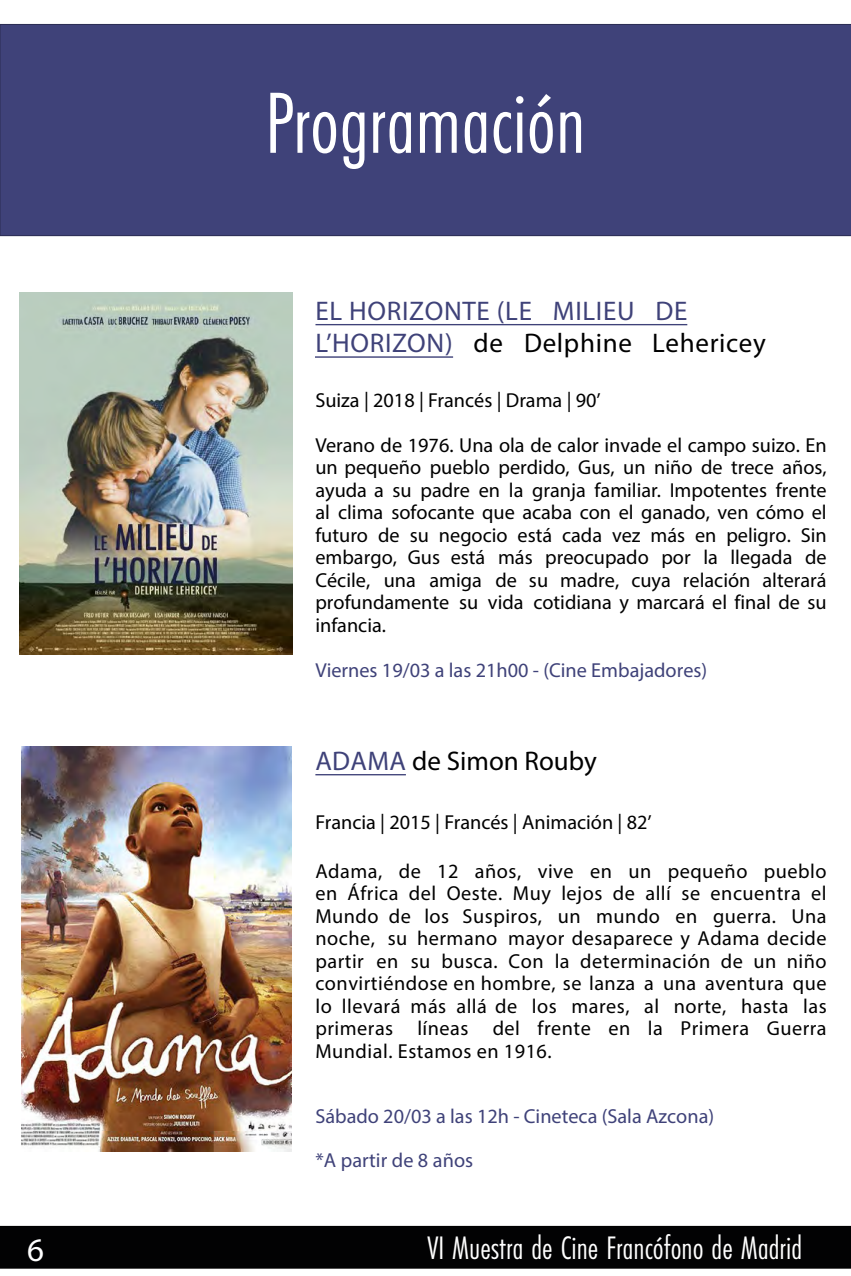
<style>
.page{position:relative;width:851px;height:1276px;background:#fff}
.page>*{position:absolute;margin:0;border:0;box-sizing:border-box;transform-origin:0 0}
.t1{font:90px "Futura PT Cond";color:#fff}
.t2{font:33.75px "Futura PT Cond";color:#fff}
.t3{font:33px "Myriad Pro";color:#fff}
.t4{font:27px/32.4px "Myriad Pro";letter-spacing:.025em;color:#3f4279}
.t5{font:27px "Myriad Pro";color:#000}
.t6{font:20.25px/22.5px "Myriad Pro";color:#000;text-align:justify}
.t7{font:20.25px/43.5px "Myriad Pro";color:#3f4279}
.s1{color:#000}
.s2{color:#3f4279}
</style>
<div class="page">
<div style="left:0;top:24px;width:850px;height:212px;background:#3f4279"></div>
<div style="left:0;top:1226px;width:850px;height:42px;background:#020203"></div>
<img style="left:20px;top:292px;width:272px;height:362px">
<hr style="left:315px;top:774px;width:91px;height:1px;background:#3f4279">
<hr style="left:315px;top:357px;width:138px;height:1px;background:#3f4279">
<hr style="left:315px;top:324px;width:372px;height:1px;background:#3f4279">
<img style="left:21px;top:747px;width:270px;height:405px">
<h1 class="t1" style="left:265px;top:71px;width:321px">Programación</h1>
<h3 class="t4" style="left:315px;top:294px;width:452px">EL HORIZONTE (LE MILIEU DE<br>L’HORIZON) <span class="s1">de Delphine Lehericey</span></h3>
<p class="t6" style="left:315px;top:388px;width:287px">Suiza | 2018 | Francés | Drama | 90’</p>
<p class="t6" style="left:315px;top:433px;width:512px">Verano de 1976. Una ola de calor invade el campo suizo. En un pequeño pueblo perdido, Gus, un niño de trece años, ayuda a su padre en la granja familiar. Impotentes frente al clima sofocante que acaba con el ganado, ven cómo el futuro de su negocio está cada vez más en peligro. Sin embargo, Gus está más preocupado por la llegada de Cécile, una amiga de su madre, cuya relación alterará profundamente su vida cotidiana y marcará el final de su infancia.</p>
<p class="t7" style="left:315px;top:648px;width:393px">Viernes 19/03 a las 21h00 - (Cine Embajadores)</p>
<h3 class="t5" style="left:315px;top:744px;width:283px"><span class="s2">ADAMA</span> de Simon Rouby</h3>
<p class="t6" style="left:315px;top:810px;width:338px">Francia | 2015 | Francés | Animación | 82’</p>
<p class="t6" style="left:315px;top:859px;width:512px">Adama, de 12 años, vive en un pequeño pueblo en África del Oeste. Muy lejos de allí se encuentra el Mundo de los Suspiros, un mundo en guerra. Una noche, su hermano mayor desaparece y Adama decide partir en su busca. Con la determinación de un niño convirtiéndose en hombre, se lanza a una aventura que lo llevará más allá de los mares, al norte, hasta las primeras líneas del frente en la Primera Guerra Mundial. Estamos en 1916.</p>
<p class="t7" style="left:315px;top:1094px;width:400px">Sábado 20/03 a las 12h - Cineteca (Sala Azcona) *A partir de 8 años</p>
<h3 class="t3" style="left:27px;top:1229px;width:18px">6</h3>
<h2 class="t2" style="left:427px;top:1228px;width:376px">VI Muestra de Cine Francófono de Madrid</h2>
</div>
